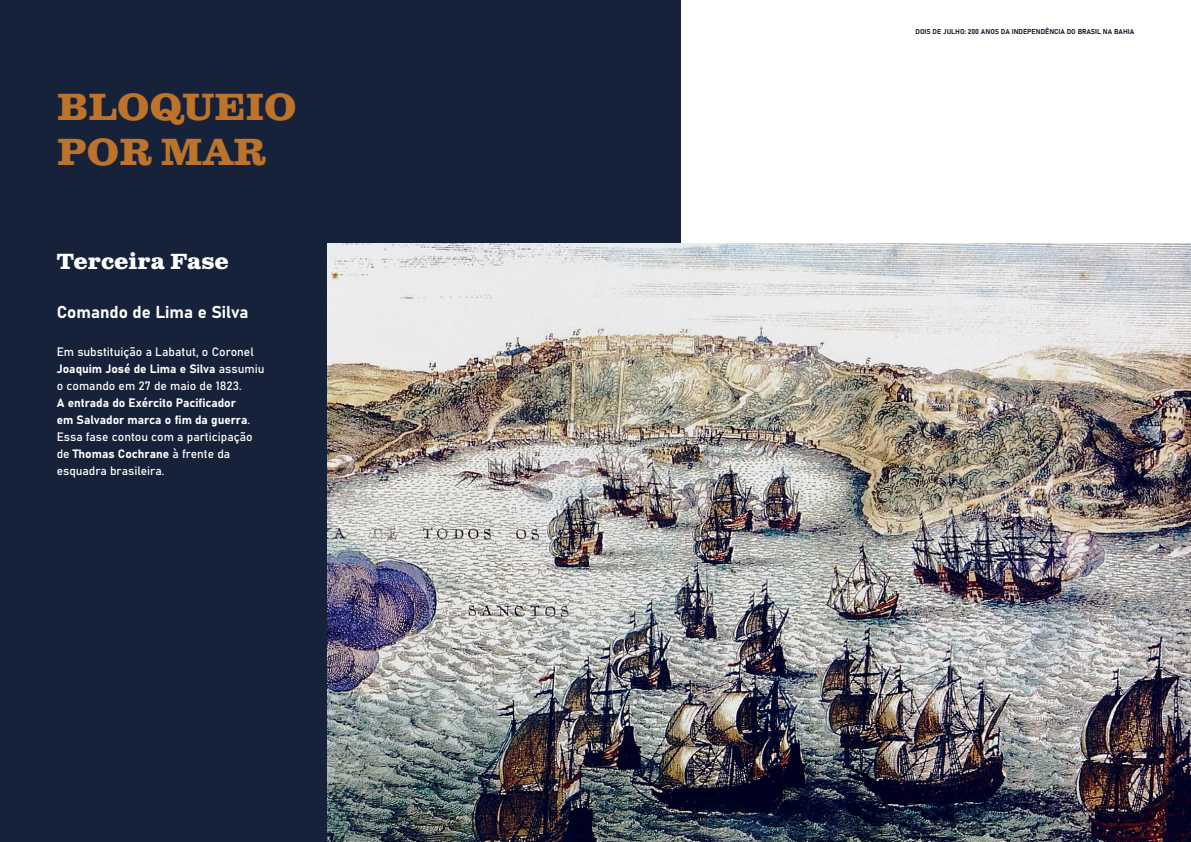
<style>
.page{position:relative;width:1191px;height:842px;background:#fff}
.page>*{position:absolute;margin:0;border:0;box-sizing:border-box;transform-origin:0 0}
.t1{font:700 38px/45px "Clarendon Text Pro";color:#be732a}
.t2{font:700 22px "Clarendon Text Pro";color:#fff}
.t3{font:17px "Bahnschrift";color:#fff}
.t4{font:12px/17px "Bahnschrift";color:#fff}
.t5{font:7px "Bahnschrift";letter-spacing:-.01em;color:#132136}
</style>
<div class="page">
<div style="left:0;top:0;width:680px;height:842px;background:#16223a"></div>
<img style="left:327px;top:244px;width:864px;height:598px">
<h1 class="t1" style="left:57px;top:87px;width:241px">BLOQUEIO<br>POR MAR</h1>
<h2 class="t2" style="left:57px;top:248px;width:173px">Terceira Fase</h2>
<h3 class="t3" style="left:57px;top:299px;width:193px">Comando de Lima e Silva</h3>
<p class="t4" style="left:57px;top:342px;width:209px">Em substituição a Labatut, o Coronel<br>Joaquim José de Lima e Silva assumiu o comando em 27 de maio de 1823.<br>A entrada do Exército Pacificador<br>em Salvador marca o fim da guerra.<br>Essa fase contou com a participação de Thomas Cochrane à frente da esquadra brasileira.</p>
<p class="t5" style="left:915px;top:26px;width:220px">DOIS DE JULHO: 200 ANOS DA INDEPENDÊNCIA DO BRASIL NA BAHIA</p>
</div>
